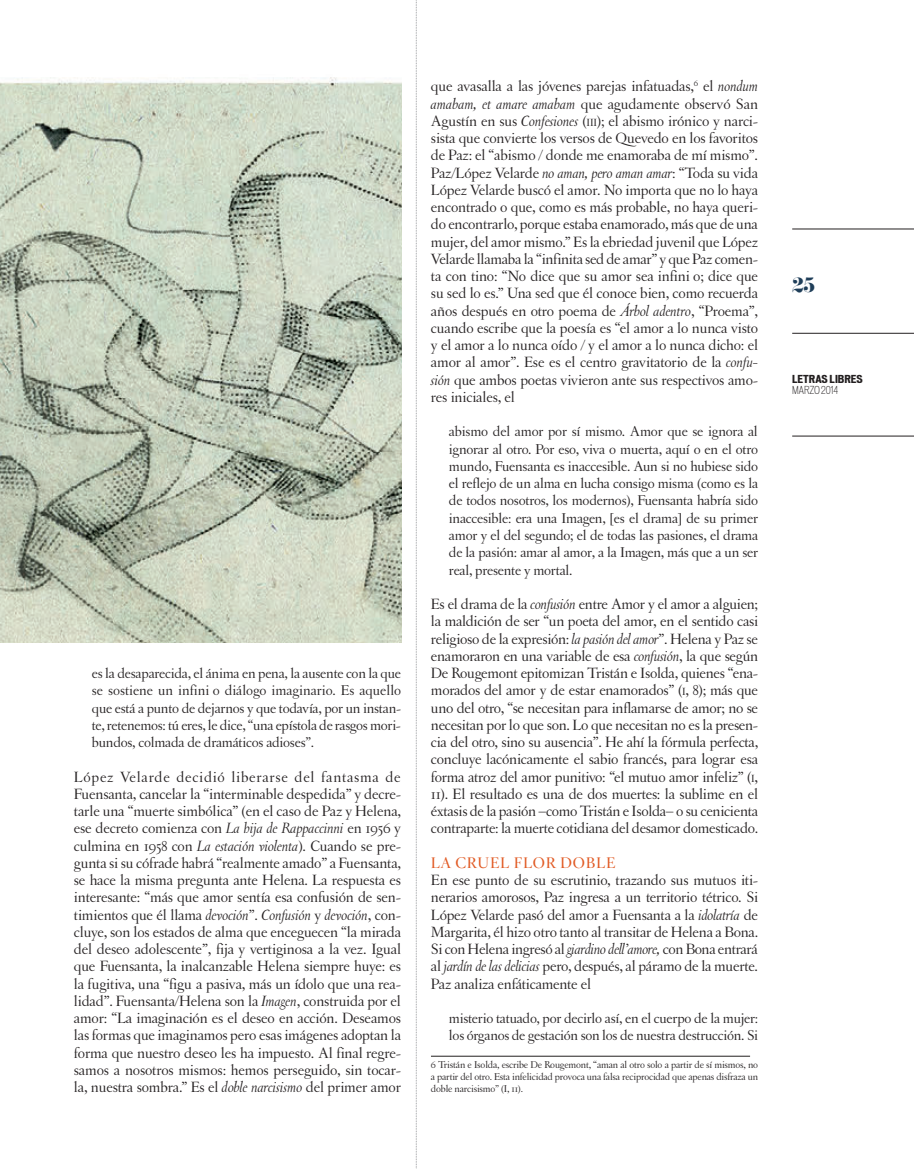
<style>
.page{position:relative;width:914px;height:1169px;background:#fff}
.page>*{position:absolute;margin:0;border:0;box-sizing:border-box;transform-origin:0 0}
.t1{font:18px "Eloquent JF";color:#1f3e59}
.t2{font:15.75px/17.2px "Letras Oldstyle";letter-spacing:-.015em;color:#231f20;text-align:justify}
.t3{font:15px/17.2px "Letras Oldstyle";letter-spacing:-.015em;color:#231f20;text-align:justify}
.t4{font:600 15px "Hoefler Titling";letter-spacing:.05em;color:#e15b25}
.t5{font:10.5px/12px "Letras Oldstyle";letter-spacing:-.015em;color:#231f20;text-align:justify}
.t6{font:700 expanded 10.5px "Vonnes";color:#231f20}
.t7{font:300 condensed 10.5px "Vonnes";color:#231f20}
.s1{font-style:italic}
.s2{font-size:10.95px}
</style>
<div class="page">
<hr style="left:792px;top:229px;width:121px;height:1px;background:#231f20">
<hr style="left:792px;top:333px;width:121px;height:1px;background:#231f20">
<hr style="left:792px;top:436px;width:121px;height:1px;background:#231f20">
<svg style="left:416px;top:0;width:1px;height:1169px"></svg>
<hr style="left:431px;top:1056px;width:319px;height:1px;background:#231f20">
<img style="left:0;top:77px;width:401px;height:566px">
<p class="t3" style="left:92px;top:664px;width:311px">es la desaparecida, el ánima en pena, la ausente con la que se sostiene un infini o diálogo imaginario. Es aquello que está a punto de dejarnos y que todavía, por un instan&shy;te, retenemos: tú eres, le dice, “una epístola de rasgos mori&shy;bundos, colmada de dramáticos adioses”.</p>
<p class="t2" style="left:74px;top:768px;width:328px">López Velarde decidió liberarse del fantasma de Fuensanta, cancelar la “interminable despedida” y decre&shy;tarle una “muerte simbólica” (en el caso de Paz y Helena, ese decreto comienza con <span class="s1">La hija de Rappaccinni</span> en 1956 y culmina en 1958 con <span class="s1">La estación violenta</span>). Cuando se pre&shy;gunta si su cófrade habrá “realmente amado” a Fuensanta, se hace la misma pregunta ante Helena. La respuesta es interesante: “más que amor sentía esa confusión de sen&shy;timientos que él llama <span class="s1">devoción</span>”. <span class="s1">Confusión</span> y <span class="s1">devoción</span>, con&shy;cluye, son los estados de alma que enceguecen “la mirada del deseo adolescente”, fija y vertiginosa a la vez. Igual que Fuensanta, la inalcanzable Helena siempre huye: es la fugitiva, una “figu a pasiva, más un ídolo que una rea&shy;lidad”. Fuensanta/Helena son la <span class="s1">Imagen</span>, construida por el amor: “La imaginación es el deseo en acción. Deseamos las formas que imaginamos pero esas imágenes adoptan la forma que nuestro deseo les ha impuesto. Al final regre&shy;samos a nosotros mismos: hemos perseguido, sin tocar&shy;la, nuestra sombra.” Es el <span class="s1">doble narcisismo</span> del primer amor</p>
<p class="t2" style="left:431px;top:78px;width:329px">que avasalla a las jóvenes parejas infatuadas,<sup>6</sup> el <span class="s1">nondum amabam, et amare amabam</span> que agudamente observó San Agustín en sus <span class="s1">Confesiones</span> (<span class="s2">iii</span>); el abismo irónico y narci&shy;sista que convierte los versos de Quevedo en los favoritos de Paz: el “abismo / donde me enamoraba de mí mismo”.<br>Paz/López Velarde <span class="s1">no aman, pero aman amar</span>: “Toda su vida López Velarde buscó el amor. No importa que no lo haya encontrado o que, como es más probable, no haya queri&shy;do encontrarlo, porque estaba enamorado, más que de una mujer, del amor mismo.” Es la ebriedad juvenil que López Velarde llamaba la “infinita sed de amar” y que Paz comen&shy;ta con tino: “No dice que su amor sea infini o; dice que su sed lo es.” Una sed que él conoce bien, como recuerda años después en otro poema de <span class="s1">Árbol adentro</span>, “Proema”, cuando escribe que la poesía es “el amor a lo nunca visto y el amor a lo nunca oído / y el amor a lo nunca dicho: el amor al amor”. Ese es el centro gravitatorio de la <span class="s1">confu&shy;sión</span> que ambos poetas vivieron ante sus respectivos amo&shy;res iniciales, el</p>
<p class="t3" style="left:449px;top:423px;width:310px">abismo del amor por sí mismo. Amor que se ignora al ignorar al otro. Por eso, viva o muerta, aquí o en el otro mundo, Fuensanta es inaccesible. Aun si no hubiese sido el reflejo de un alma en lucha consigo misma (como es la de todos nosotros, los modernos), Fuensanta habría sido inaccesible: era una Imagen, [es el drama] de su primer amor y el del segundo; el de todas las pasiones, el drama de la pasión: amar al amor, a la Imagen, más que a un ser real, presente y mortal.</p>
<p class="t2" style="left:431px;top:595px;width:328px">Es el drama de la <span class="s1">confusión</span> entre Amor y el amor a alguien; la maldición de ser “un poeta del amor, en el sentido casi religioso de la expresión: <span class="s1">la pasión del amor</span>”. Helena y Paz se enamoraron en una variable de esa <span class="s1">confusión</span>, la que según De Rougemont epitomizan Tristán e Isolda, quienes “ena&shy;morados del amor y de estar enamorados” (<span class="s2">i</span>, 8); más que uno del otro, “se necesitan para inflamarse de amor; no se necesitan por lo que son. Lo que necesitan no es la presen&shy;cia del otro, sino su ausencia”. He ahí la fórmula perfecta, concluye lacónicamente el sabio francés, para lograr esa forma atroz del amor punitivo: “el mutuo amor infeliz” (<span class="s2">i</span>, 11). El resultado es una de dos muertes: la sublime en el éxtasis de la pasión –como Tristán e Isolda– o su cenicienta contraparte: la muerte cotidiana del desamor domesticado.</p>
<p class="t4" style="left:431px;top:853px;width:186px">LA CRUEL FLOR DOBLE</p>
<p class="t2" style="left:431px;top:871px;width:328px">En ese punto de su escrutinio, trazando sus mutuos iti&shy;nerarios amorosos, Paz ingresa a un territorio tétrico. Si López Velarde pasó del amor a Fuensanta a la <span class="s1">idolatría</span> de Margarita, él hizo otro tanto al transitar de Helena a Bona.<br>Si con Helena ingresó al <span class="s1">giardino dell’amore,</span> con Bona entrará al <span class="s1">jardín de las delicias</span> pero, después, al páramo de la muerte.<br>Paz analiza enfáticamente el</p>
<p class="t3" style="left:449px;top:1009px;width:310px">misterio tatuado, por decirlo así, en el cuerpo de la mujer: los órganos de gestación son los de nuestra destrucción. Si</p>
<p class="t5" style="left:431px;top:1058px;width:328px">6 Tristán e Isolda, escribe De Rougemont, “aman al otro solo a partir de sí mismos, no a partir del otro. Esta infelicidad provoca una falsa reciprocidad que apenas disfraza un doble narcisismo” (I, 11).</p>
<p class="t1" style="left:792px;top:273px;width:24px">25</p>
<p class="t6" style="left:792px;top:373px;width:72px">LETRAS LIBRES</p>
<p class="t7" style="left:792px;top:383px;width:47px">MARZO 2014</p>
</div>
